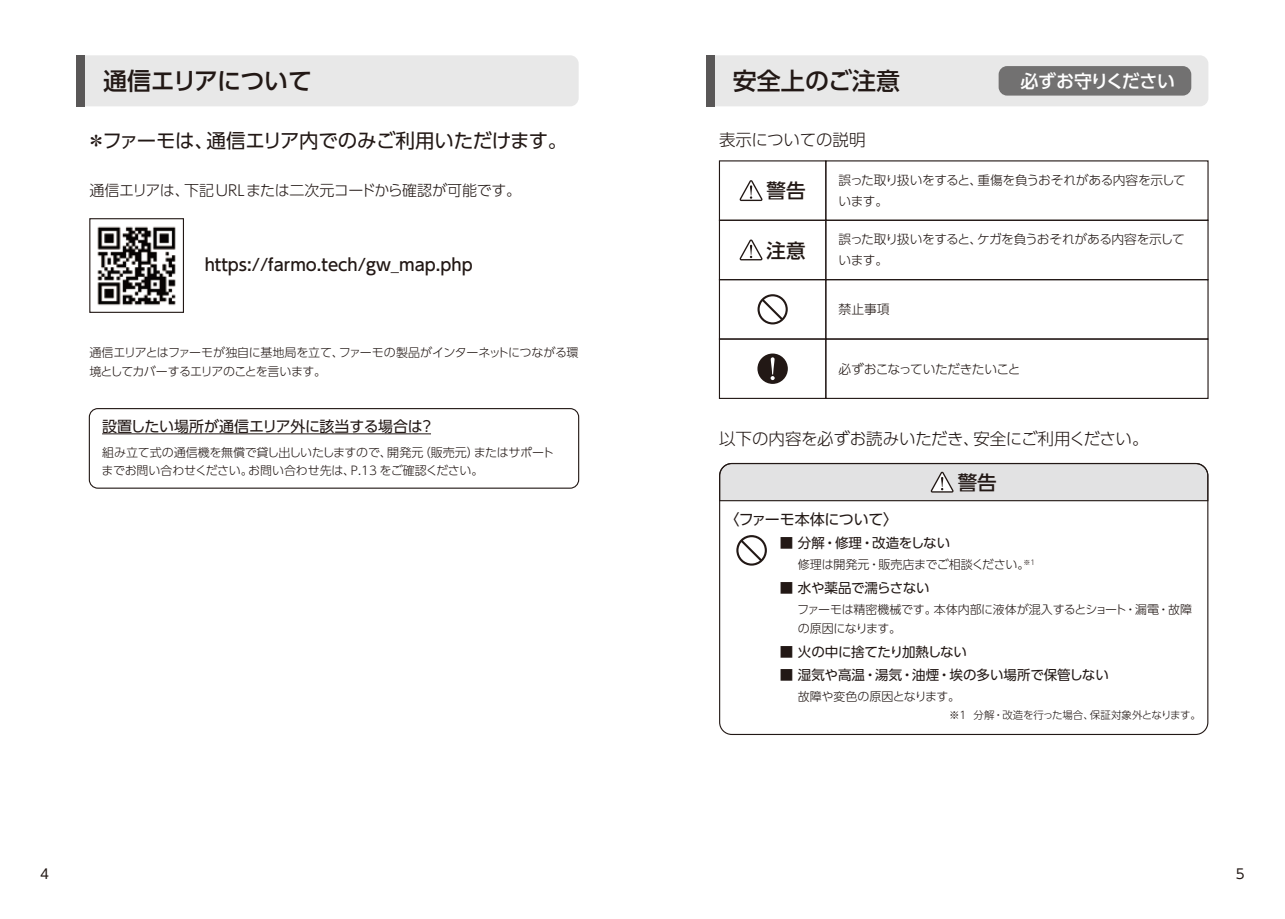
<style>
.page{position:relative;width:1285px;height:919px;background:#fff}
.page>*{position:absolute;margin:0;border:0;box-sizing:border-box;transform-origin:0 0}
.t1{font:500 24px "UD Shin Go Pro";letter-spacing:-.01em;color:#221815}
.t2{font:19.5px "UD Shin Go Pro";letter-spacing:-.02em;color:#221815}
.t3{font:500 19.5px "UD Shin Go Pro";color:#221815}
.t4{font:500 18px "UD Shin Go Pro";letter-spacing:-.025em;color:#fff}
.t5{font:300 16.5px "UD Shin Go Pro";letter-spacing:-.02em;color:#221815}
.t6{font:500 16.5px "UD Shin Go Pro";color:#221815}
.t7{font:15px "UD Shin Go Pro";letter-spacing:-.015em;color:#221815}
.t8{font:300 15px "UD Shin Go Pro";letter-spacing:-.02em;color:#221815}
.t9{font:13.5px "UD Shin Go Pro";letter-spacing:-.01em;color:#221815}
.t10{font:13.5px "UD Shin Go Pro";letter-spacing:-.03em;color:#221815}
.t11{font:300 12.75px/21px "UD Shin Go Pro";letter-spacing:-.04em;color:#221815}
.t12{font:300 12px/19.5px "UD Shin Go Pro";letter-spacing:-.02em;color:#221815}
.t13{font:300 10.5px "UD Shin Go Pro";letter-spacing:-.03em;color:#221815}
</style>
<div class="page">
<div style="left:714px;top:55px;width:494px;height:51px;background:#e8e8e8"></div>
<div style="left:706px;top:55px;width:8px;height:51px;background:#595757"></div>
<div style="left:998px;top:66px;width:192px;height:30px;background:#727171;border-radius:9px"></div>
<svg style="left:719px;top:501px;width:489px;height:234px"></svg>
<svg style="left:736px;top:535px;width:30px;height:30px"></svg>
<svg style="left:719px;top:463px;width:489px;height:38px;background:#d5d5d5"></svg>
<svg style="left:757px;top:294px;width:30px;height:30px"></svg>
<svg style="left:739px;top:180px;width:23px;height:21px"></svg>
<svg style="left:739px;top:239px;width:23px;height:21px"></svg>
<div style="left:757px;top:353px;width:30px;height:31px;background:#221815;border-radius:50%"></div>
<svg style="left:770px;top:357px;width:4px;height:23px"></svg>
<div style="left:825px;top:220px;width:383px;height:60px;border:1px solid #221815"></div>
<div style="left:718px;top:220px;width:108px;height:60px;border:1px solid #221815"></div>
<div style="left:718px;top:279px;width:108px;height:60px;border:1px solid #221815"></div>
<div style="left:825px;top:279px;width:383px;height:60px;border:1px solid #221815"></div>
<div style="left:718px;top:338px;width:108px;height:61px;border:1px solid #221815"></div>
<div style="left:825px;top:338px;width:383px;height:61px;border:1px solid #221815"></div>
<div style="left:85px;top:55px;width:493px;height:51px;background:#e8e8e8"></div>
<div style="left:77px;top:55px;width:8px;height:51px;background:#595757"></div>
<img style="left:97px;top:226px;width:79px;height:80px">
<div style="left:89px;top:218px;width:95px;height:95px;border:1px solid #221815"></div>
<div style="left:89px;top:408px;width:490px;height:80px;border:1px solid #221815;border-radius:9px"></div>
<hr style="left:102px;top:433px;width:329px;height:1px;background:#221815">
<h1 class="t1" style="left:103px;top:61px;width:210px">通信エリアについて</h1>
<h1 class="t1" style="left:732px;top:61px;width:169px">安全上のご注意</h1>
<h2 class="t2" style="left:87px;top:125px;width:482px">＊ファーモは、通信エリア内でのみご利用いただけます。</h2>
<h3 class="t5" style="left:719px;top:127px;width:148px">表示についての説明</h3>
<h3 class="t4" style="left:1020px;top:67px;width:156px">必ずお守りください</h3>
<p class="t8" style="left:89px;top:178px;width:433px">通信エリアは、下記URLまたは二次元コードから確認が可能です。</p>
<h3 class="t6" style="left:205px;top:252px;width:269px">https://farmo.tech/gw_map.php</h3>
<p class="t12" style="left:89px;top:342px;width:490px">通信エリアとはファーモが独自に基地局を立て、ファーモの製品がインターネットにつながる環境としてカバーするエリアのことを言います。</p>
<p class="t7" style="left:102px;top:414px;width:334px">設置したい場所が通信エリア外に該当する場合は？</p>
<p class="t12" style="left:102px;top:443px;width:454px;line-height:18px">組み立て式の通信機を無償で貸し出しいたしますので、開発元（販売元）またはサポートまでお問い合わせください。お問い合わせ先は、P.13 をご確認ください。</p>
<h2 class="t3" style="left:766px;top:175px;width:41px">警告</h2>
<h2 class="t3" style="left:766px;top:234px;width:41px">注意</h2>
<p class="t11" style="left:838px;top:169px;width:349px">誤った取り扱いをすると、重傷を負うおそれがある内容を示して</p>
<p class="t11" style="left:838px;top:190px;width:51px">います。</p>
<p class="t11" style="left:838px;top:228px;width:347px">誤った取り扱いをすると、ケガを負うおそれがある内容を示しています。</p>
<p class="t11" style="left:838px;top:298px;width:52px">禁止事項</p>
<p class="t11" style="left:838px;top:358px;width:183px">必ずおこなっていただきたいこと</p>
<h3 class="t5" style="left:719px;top:425px;width:431px">以下の内容を必ずお読みいただき、安全にご利用ください。</h3>
<h2 class="t3" style="left:957px;top:466px;width:40px">警告</h2>
<p class="t7" style="left:724px;top:507px;width:175px">〈ファーモ本体について〉</p>
<p class="t9" style="left:779px;top:531px;width:172px">■ 分解・修理・改造をしない</p>
<p class="t12" style="left:797px;top:554px;width:239px">修理は開発元・販売店までご相談ください。<sup>※1</sup></p>
<p class="t9" style="left:779px;top:576px;width:151px">■ 水や薬品で濡らさない</p>
<p class="t12" style="left:797px;top:599px;width:396px">ファーモは精密機械です。本体内部に液体が混入するとショート・漏電・故障の原因になります。</p>
<p class="t10" style="left:779px;top:641px;width:189px">■ 火の中に捨てたり加熱しない</p>
<p class="t9" style="left:779px;top:663px;width:330px">■ 湿気や高温・湯気・油煙・埃の多い場所で保管しない</p>
<p class="t12" style="left:797px;top:686px;width:164px">故障や変色の原因となります。</p>
<p class="t13" style="left:948px;top:706px;width:253px">※1 分解・改造を行った場合、保証対象外となります。</p>
<p class="t9" style="left:40px;top:862px;width:10px">4</p>
<p class="t9" style="left:1235px;top:862px;width:10px">5</p>
</div>
